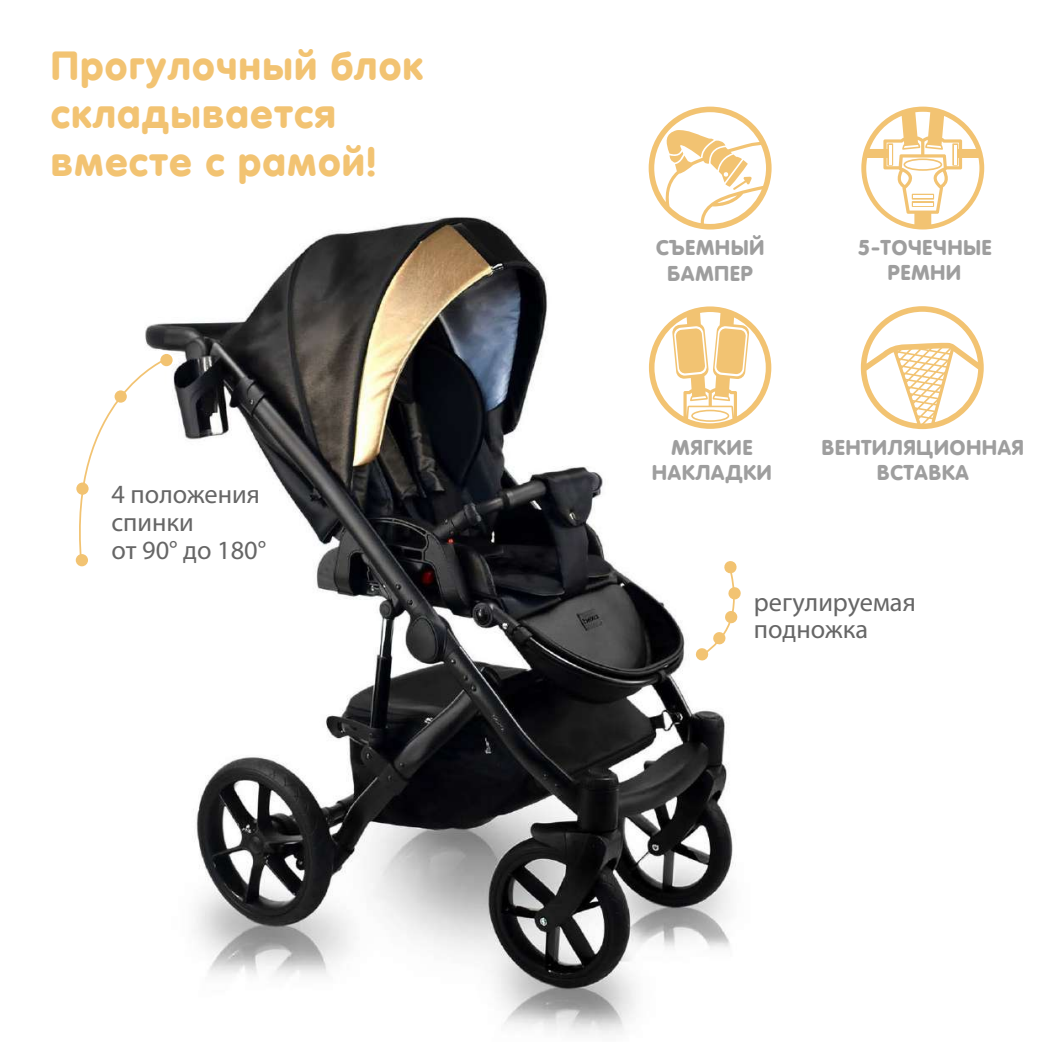
<style>
.page{position:relative;width:1042px;height:1042px;background:#fff}
.page>*{position:absolute;margin:0;border:0;box-sizing:border-box;transform-origin:0 0}
.t1{font:700 39.73px/47.6px "VAG World";letter-spacing:.045em;color:#f2c372}
.t2{font:26.43px/27.7px "Myriad Pro";color:#666}
.t3{font:700 21px/25.2px "VAG World";letter-spacing:.045em;color:#9e9e9e;text-align:center}
</style>
<div class="page">
<img style="left:77px;top:170px;width:695px;height:865px">
<svg style="left:648px;top:107px;width:123px;height:122px"></svg>
<div style="left:861px;top:107px;width:123px;height:122px;background:#f2c372;border-radius:50%"></div>
<svg style="left:866px;top:112px;width:113px;height:112px"></svg>
<svg style="left:649px;top:306px;width:122px;height:123px"></svg>
<svg style="left:861px;top:306px;width:123px;height:123px"></svg>
<svg style="left:75px;top:357px;width:94px;height:207px"></svg>
<div style="left:160px;top:354px;width:13px;height:12px;background:#f2c372;border-radius:50%"></div>
<div style="left:115px;top:390px;width:12px;height:13px;background:#f2c372;border-radius:50%"></div>
<div style="left:76px;top:554px;width:12px;height:12px;background:#f2c372;border-radius:50%"></div>
<div style="left:76px;top:482px;width:13px;height:13px;background:#f2c372;border-radius:50%"></div>
<svg style="left:695px;top:560px;width:47px;height:101px"></svg>
<h1 class="t1" style="left:51px;top:41px;width:373px">Прогулочный блок складывается вместе с рамой!</h1>
<p class="t2" style="left:111px;top:480px;width:156px">4 положения спинки<br>от 90° до 180°</p>
<p class="t3" style="left:656px;top:234px;width:109px">СЪЕМНЫЙ<br>БАМПЕР</p>
<p class="t3" style="left:857px;top:234px;width:136px">5-ТОЧЕЧНЫЕ<br>РЕМНИ</p>
<p class="t3" style="left:652px;top:433px;width:121px">МЯГКИЕ<br>НАКЛАДКИ</p>
<p class="t3" style="left:822px;top:433px;width:204px">ВЕНТИЛЯЦИОННАЯ<br>ВСТАВКА</p>
<p class="t2" style="left:754px;top:588px;width:163px">регулируемая подножка</p>
</div>
